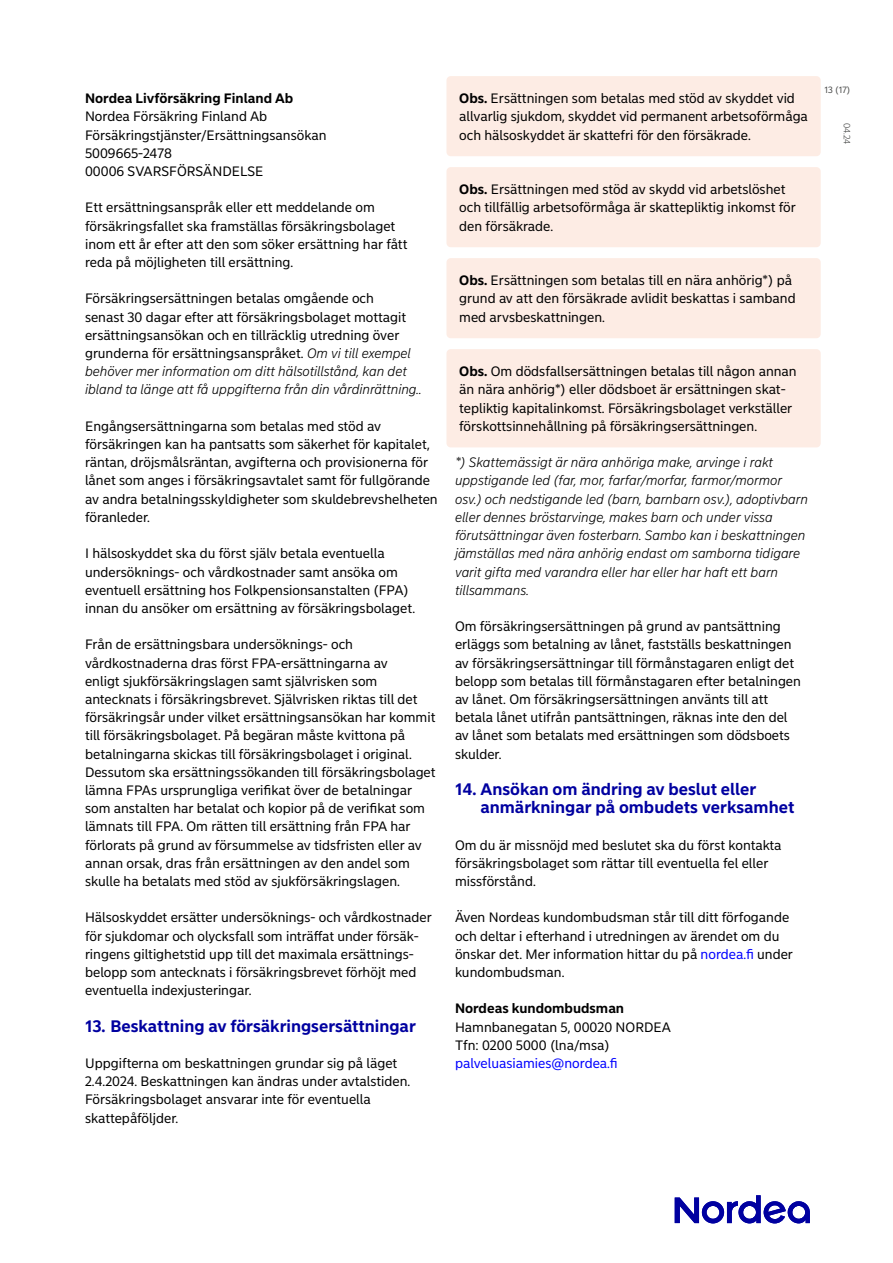
<style>
.page{position:relative;width:893px;height:1263px;background:#fff}
.page>*{position:absolute;margin:0;border:0;box-sizing:border-box;transform-origin:0 0}
.Body_text_headline__B4__NUMBERS__H3{font:700 16.5px/18.1px "Nordea Sans Small";color:#0000a0}
.Body_text_no_indent__P{font:13.5px/18.1px "Nordea Sans Small";color:#000}
.Body_text_no_indent_boxed_OIKEA_PALSTA__{font:13.5px/18.1px "Nordea Sans Small";color:#000}
.Body_text_no_indent__P-2{font:italic 300 13.5px/18.1px "Nordea Sans Small";color:#000}
.Body_text_no_indent__P-3{font:700 13.5px "Nordea Sans Small";color:#000}
.Body_text_no_indent__P-4{font:13.5px/18.1px "Nordea Sans Small";color:#00f}
.t1{font:9px "Nordea Sans Small";color:#474847}
.t2{font:300 9px "Nordea Sans Small";color:#474847}
.s1{font-weight:300;font-style:italic}
.s2{font-weight:700}
.s3{color:#00f}
.s4{color:#000}
</style>
<div class="page">
<div style="left:446px;top:76px;width:375px;height:80px;background:#fdece4;border-radius:4px"></div>
<div style="left:446px;top:167px;width:375px;height:80px;background:#fdece4;border-radius:4px"></div>
<div style="left:446px;top:258px;width:375px;height:80px;background:#fdece4;border-radius:4px"></div>
<div style="left:446px;top:349px;width:375px;height:98px;background:#fdece4;border-radius:4px"></div>
<svg style="left:675px;top:1195px;width:135px;height:28px"></svg>
<p class="Body_text_no_indent__P-3" style="left:85px;top:90px;width:210px">Nordea Livförsäkring Finland Ab</p>
<p class="Body_text_no_indent__P" style="left:85px;top:108px;width:184px">Nordea Försäkring Finland Ab</p>
<p class="Body_text_no_indent__P" style="left:85px;top:126px;width:243px">Försäkringstjänster/Ersättningsansökan</p>
<p class="Body_text_no_indent__P" style="left:85px;top:144px;width:88px">5009665-2478</p>
<p class="Body_text_no_indent__P" style="left:85px;top:162px;width:180px">00006 SVARSFÖRSÄNDELSE</p>
<p class="Body_text_no_indent__P" style="left:85px;top:199px;width:324px">Ett ersättningsanspråk eller ett meddelande om försäkringsfallet ska framställas försäkringsbolaget inom ett år efter att den som söker ersättning har fått reda på möjligheten till ersättning.</p>
<p class="Body_text_no_indent__P" style="left:85px;top:290px;width:338px">Försäkringsersättningen betalas omgående och<br>senast 30 dagar efter att försäkringsbolaget mottagit ersättningsansökan och en tillräcklig utredning över grunderna för ersättningsanspråket. <span class="s1">Om vi till exempel behöver mer information om ditt hälsotillstånd, kan det ibland ta länge att få uppgifterna från din vårdinrättning..</span></p>
<p class="Body_text_no_indent__P" style="left:85px;top:417px;width:354px">Engångsersättningarna som betalas med stöd av försäkringen kan ha pantsatts som säkerhet för kapitalet, räntan, dröjsmålsräntan, avgifterna och provisionerna för lånet som anges i försäkringsavtalet samt för fullgörande av andra betalningsskyldigheter som skuldebrevshelheten föranleder.</p>
<p class="Body_text_no_indent__P" style="left:85px;top:545px;width:332px">I hälsoskyddet ska du först själv betala eventuella undersöknings- och vårdkostnader samt ansöka om eventuell ersättning hos Folkpensionsanstalten (FPA) innan du ansöker om ersättning av försäkringsbolaget.</p>
<p class="Body_text_no_indent__P" style="left:85px;top:636px;width:352px">Från de ersättningsbara undersöknings- och vårdkostnaderna dras först FPA-ersättningarna av<br>enligt sjukförsäkringslagen samt självrisken som antecknats i försäkringsbrevet. Självrisken riktas till det försäkringsår under vilket ersättningsansökan har kommit till försäkringsbolaget. På begäran måste kvittona på betalningarna skickas till försäkringsbolaget i original.<br>Dessutom ska ersättningssökanden till försäkringsbolaget lämna FPAs ursprungliga verifikat över de betalningar som anstalten har betalat och kopior på de verifikat som lämnats till FPA. Om rätten till ersättning från FPA har förlorats på grund av försummelse av tidsfristen eller av annan orsak, dras från ersättningen av den andel som skulle ha betalats med stöd av sjukförsäkringslagen.</p>
<p class="Body_text_no_indent__P" style="left:85px;top:909px;width:348px">Hälsoskyddet ersätter undersöknings- och vårdkostnader för sjukdomar och olycksfall som inträffat under försäk&shy;ringens giltighetstid upp till det maximala ersättnings&shy;belopp som antecknats i försäkringsbrevet förhöjt med eventuella indexjusteringar.</p>
<h3 class="Body_text_headline__B4__NUMBERS__H3" style="left:85px;top:1017px;width:332px">13. Beskattning av försäkringsersättningar</h3>
<p class="Body_text_no_indent__P" style="left:85px;top:1054px;width:327px">Uppgifterna om beskattningen grundar sig på läget 2.4.2024. Beskattningen kan ändras under avtalstiden.<br>Försäkringsbolaget ansvarar inte för eventuella skattepåföljder.</p>
<p class="Body_text_no_indent_boxed_OIKEA_PALSTA__" style="left:459px;top:90px;width:350px"><span class="s2">Obs.</span> Ersättningen som betalas med stöd av skyddet vid allvarlig sjukdom, skyddet vid permanent arbetsoförmåga och hälsoskyddet är skattefri för den försäkrade.</p>
<p class="Body_text_no_indent_boxed_OIKEA_PALSTA__" style="left:459px;top:181px;width:338px"><span class="s2">Obs.</span> Ersättningen med stöd av skydd vid arbetslöshet och tillfällig arbetsoförmåga är skattepliktig inkomst för den försäkrade.</p>
<p class="Body_text_no_indent_boxed_OIKEA_PALSTA__" style="left:459px;top:272px;width:338px"><span class="s2">Obs.</span> Ersättningen som betalas till en nära anhörig*) på grund av att den försäkrade avlidit beskattas i samband med arvsbeskattningen.</p>
<p class="Body_text_no_indent_boxed_OIKEA_PALSTA__" style="left:459px;top:363px;width:339px"><span class="s2">Obs.</span> Om dödsfallsersättningen betalas till någon annan än nära anhörig*) eller dödsboet är ersättningen skat&shy;tepliktig kapitalinkomst. Försäkringsbolaget verkställer förskottsinnehållning på försäkringsersättningen.</p>
<p class="Body_text_no_indent__P-2" style="left:455px;top:454px;width:354px">*) Skattemässigt är nära anhöriga make, arvinge i rakt uppstigande led (far, mor, farfar/morfar, farmor/mormor osv.) och nedstigande led (barn, barnbarn osv.), adoptivbarn eller dennes bröstarvinge, makes barn och under vissa förutsättningar även fosterbarn. Sambo kan i beskattningen jämställas med nära anhörig endast om samborna tidigare varit gifta med varandra eller har eller har haft ett barn tillsammans.</p>
<p class="Body_text_no_indent__P" style="left:455px;top:617px;width:348px">Om försäkringsersättningen på grund av pantsättning erläggs som betalning av lånet, fastställs beskattningen av försäkringsersättningar till förmånstagaren enligt det belopp som betalas till förmånstagaren efter betalningen av lånet. Om försäkringsersättningen använts till att betala lånet utifrån pantsättningen, räknas inte den del av lånet som betalats med ersättningen som dödsboets skulder.</p>
<h3 class="Body_text_headline__B4__NUMBERS__H3" style="left:480px;top:780px;width:315px;text-indent:-26px">14. Ansökan om ändring av beslut eller anmärkningar på ombudets verksamhet</h3>
<p class="Body_text_no_indent__P" style="left:455px;top:836px;width:328px">Om du är missnöjd med beslutet ska du först kontakta försäkringsbolaget som rättar till eventuella fel eller missförstånd.</p>
<p class="Body_text_no_indent__P" style="left:455px;top:909px;width:339px">Även Nordeas kundombudsman står till ditt förfogande och deltar i efterhand i utredningen av ärendet om du önskar det. Mer information hittar du på <span class="s3">nordea.fi</span> under kundombudsman.</p>
<p class="Body_text_no_indent__P-3" style="left:455px;top:1000px;width:171px">Nordeas kundombudsman</p>
<p class="Body_text_no_indent__P" style="left:455px;top:1018px;width:218px">Hamnbanegatan 5, 00020 NORDEA</p>
<p class="Body_text_no_indent__P-4" style="left:455px;top:1036px;width:164px"><span class="s4">Tfn: 0200 5000 (lna/msa) </span>palveluasiamies@nordea.fi</p>
<p class="t1" style="left:824px;top:84px;width:28px">13 (17)</p>
<p class="t2" style="left:852px;top:123px;width:23px;rotate:90deg">04.24</p>
</div>
